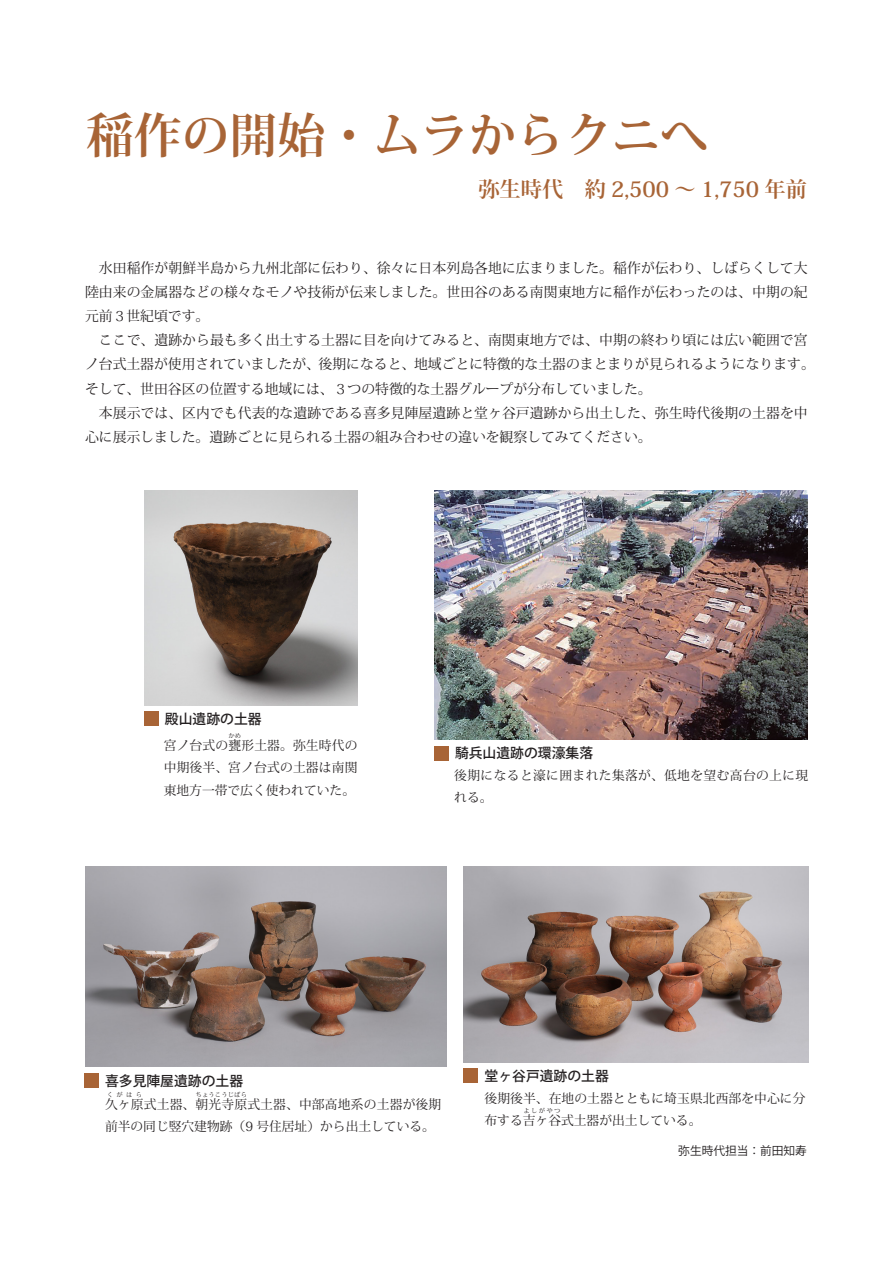
<style>
.page{position:relative;width:893px;height:1263px;background:#fff}
.page>*{position:absolute;margin:0;border:0;box-sizing:border-box;transform-origin:0 0}
.t1{font:700 47.85px "Koz Min Pr 6 N";color:#a86436}
.t2{font:700 21.3px "Koz Min Pr 6 N";color:#a86436}
.t3{font:13.8px/24.2px "Koz Min Pr 6 N";color:#231f20}
.t4{font:500 13.8px "Koz Go Pr 6 N";color:#231f20}
.t5{font:12.75px/22.4px "Koz Min Pr 6 N";letter-spacing:.005em;color:#231f20}
.t6{font:12.75px/22.4px "Koz Min Pr 6 N";letter-spacing:.03em;color:#231f20}
.t7{font:11.7px "Koz Go Pr 6 N";color:#231f20}
.t8{font:6.45px "Koz Min Pr 6 N";letter-spacing:.01em;color:#231f20}
</style>
<div class="page">
<img style="left:145px;top:490px;width:213px;height:215px">
<div style="left:144px;top:711px;width:15px;height:15px;background:#a86436"></div>
<img style="left:464px;top:866px;width:344px;height:196px">
<div style="left:464px;top:1068px;width:14px;height:15px;background:#a86436"></div>
<img style="left:85px;top:866px;width:361px;height:200px">
<div style="left:84px;top:1073px;width:15px;height:15px;background:#a86436"></div>
<img style="left:435px;top:490px;width:373px;height:249px">
<div style="left:434px;top:746px;width:15px;height:14px;background:#a86436"></div>
<p class="t1" style="left:86px;top:108px;width:623px">稲作の開始・ムラからクニへ</p>
<p class="t2" style="left:478px;top:177px;width:330px">弥生時代　約 2,500 ～ 1,750 年前</p>
<p class="t3" style="left:85px;top:256px;width:724px;text-align:justify">　水田稲作が朝鮮半島から九州北部に伝わり、徐々に日本列島各地に広まりました。稲作が伝わり、しばらくして大陸由来の金属器などの様々なモノや技術が伝来しました。世田谷のある南関東地方に稲作が伝わったのは、中期の紀元前３世紀頃です。</p>
<p class="t3" style="left:85px;top:328px;width:731px">　ここで、遺跡から最も多く出土する土器に目を向けてみると、南関東地方では、中期の終わり頃には広い範囲で宮ノ台式土器が使用されていましたが、後期になると、地域ごとに特徴的な土器のまとまりが見られるようになります。そして、世田谷区の位置する地域には、３つの特徴的な土器グループが分布していました。</p>
<p class="t3" style="left:85px;top:401px;width:724px">　本展示では、区内でも代表的な遺跡である喜多見陣屋遺跡と堂ヶ谷戸遺跡から出土した、弥生時代後期の土器を中心に展示しました。遺跡ごとに見られる土器の組み合わせの違いを観察してみてください。　</p>
<p class="t4" style="left:165px;top:711px;width:98px">殿山遺跡の土器</p>
<p class="t5" style="left:164px;top:734px;width:195px">宮ノ台式の甕形土器。弥生時代の</p>
<p class="t8" style="left:228px;top:732px;width:14px">かめ</p>
<p class="t5" style="left:164px;top:757px;width:195px">中期後半、宮ノ台式の土器は南関東地方一帯で広く使われていた。</p>
<p class="t4" style="left:455px;top:745px;width:140px">騎兵山遺跡の環濠集落</p>
<p class="t6" style="left:454px;top:764px;width:355px">後期になると濠に囲まれた集落が、低地を望む高台の上に現れる。</p>
<p class="t4" style="left:105px;top:1073px;width:140px">喜多見陣屋遺跡の土器</p>
<p class="t5" style="left:105px;top:1093px;width:338px">久ヶ原式土器、朝光寺原式土器、中部高地系の土器が後期</p>
<p class="t8" style="left:107px;top:1090px;width:37px">くがはら</p>
<p class="t8" style="left:196px;top:1090px;width:53px">ちょうこうじばら</p>
<p class="t5" style="left:105px;top:1115px;width:331px">前半の同じ竪穴建物跡（9 号住居址）から出土している。</p>
<p class="t4" style="left:485px;top:1068px;width:126px">堂ヶ谷戸遺跡の土器</p>
<p class="t5" style="left:485px;top:1087px;width:322px">後期後半、在地の土器とともに埼玉県北西部を中心に分布する吉ヶ谷式土器が出土している。</p>
<p class="t8" style="left:523px;top:1107px;width:38px">よしがやつ</p>
<p class="t7" style="left:678px;top:1144px;width:130px">弥生時代担当：前田知寿</p>
</div>
